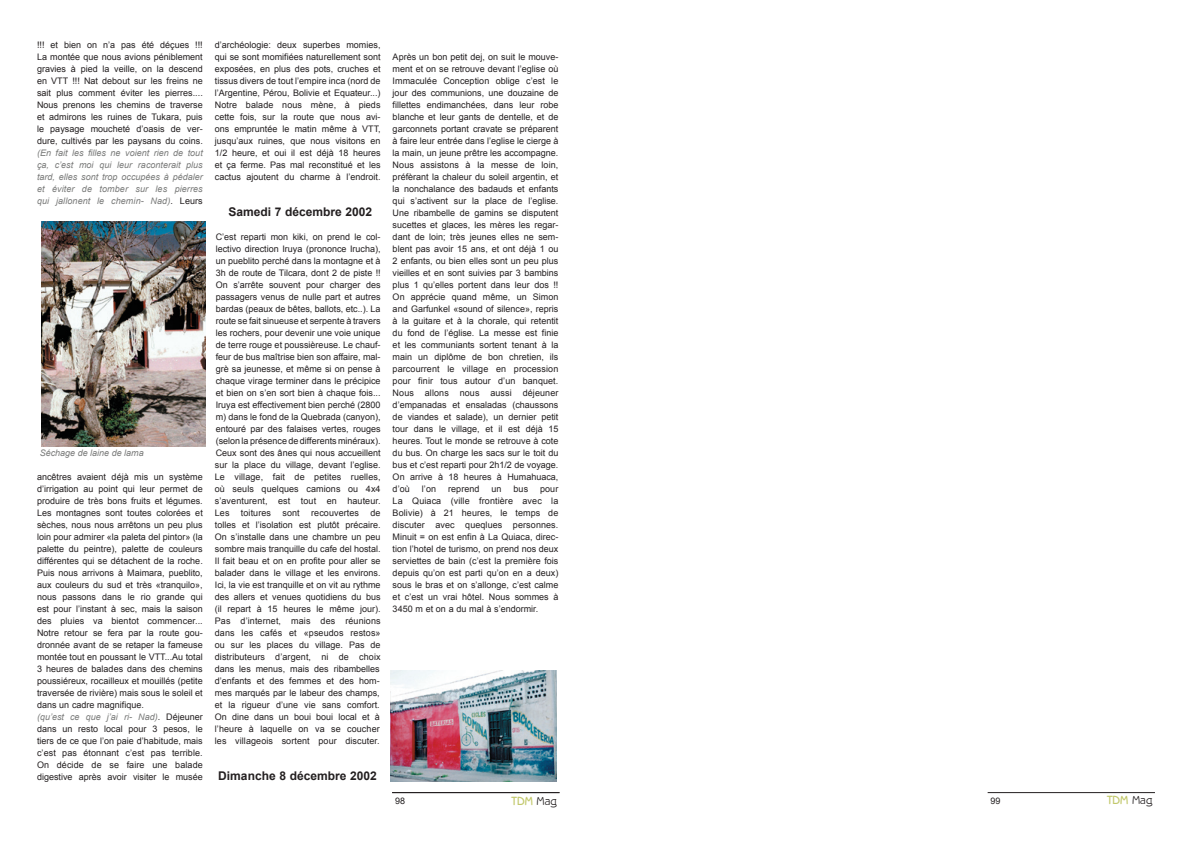
<style>
.page{position:relative;width:1191px;height:842px;background:#fff}
.page>*{position:absolute;margin:0;border:0;box-sizing:border-box;transform-origin:0 0}
.Pour_texte{font:700 12px "Arial";color:#231f20}
.t1{font:700 12px "Beagle";color:#c2c86c}
.Pour_texte-2{font:9px/12px "Arial";color:#231f20;text-align:justify}
.t2{font:italic 9px "Arial";color:#797a79}
.s1{font-style:italic;color:#797a79}
.s2{font-family:"Beagle Normal";font-weight:400;color:#231f20}
</style>
<div class="page">
<hr style="left:392px;top:792px;width:167px;height:1px;background:#231f20">
<hr style="left:987px;top:792px;width:168px;height:1px;background:#231f20">
<img style="left:41px;top:221px;width:165px;height:226px">
<img style="left:390px;top:670px;width:167px;height:111px">
<p class="Pour_texte-2" style="left:37px;top:39px;width:167px">!!! et bien on n’a pas été déçues !!!<br>La montée que nous avions péniblement gravies à pied la veille, on la descend en VTT !!! Nat debout sur les freins ne sait plus comment éviter les pierres....<br>Nous prenons les chemins de traverse et admirons les ruines de Tukara, puis le paysage moucheté d’oasis de ver&shy;dure, cultivés par les paysans du coins. <span class="s1">(En fait les filles ne voient rien de tout ça, c’est moi qui leur raconterait plus tard, elles sont trop occupées à pédaler et éviter de tomber sur les pierres qui jallonent le chemin- Nad)</span>. Leurs</p>
<p class="t2" style="left:40px;top:447px;width:106px">Séchage de laine de lama</p>
<p class="Pour_texte-2" style="left:37px;top:471px;width:167px">ancêtres avaient déjà mis un système d’irrigation au point qui leur permet de produire de très bons fruits et légumes.<br>Les montagnes sont toutes colorées et sèches, nous nous arrêtons un peu plus loin pour admirer «la paleta del pintor» (la palette du peintre), palette de couleurs différentes qui se détachent de la roche.<br>Puis nous arrivons à Maimara, pueblito, aux couleurs du sud et très «tranquilo», nous passons dans le rio grande qui est pour l’instant à sec, mais la saison des pluies va bientot commencer...<br>Notre retour se fera par la route gou&shy;dronnée avant de se retaper la fameuse montée tout en poussant le VTT...Au total 3 heures de balades dans des chemins poussiéreux, rocailleux et mouillés (petite traversée de rivière) mais sous le soleil et dans un cadre magnifique.</p>
<p class="Pour_texte-2" style="left:37px;top:711px;width:167px"><span class="s1">(qu’est ce que j’ai ri- Nad)</span>. Déjeuner dans un resto local pour 3 pesos, le tiers de ce que l’on paie d’habitude, mais c’est pas étonnant c’est pas terrible.<br>On décide de se faire une balade digestive après avoir visiter le musée</p>
<p class="Pour_texte-2" style="left:215px;top:39px;width:167px">d’archéologie: deux superbes momies, qui se sont momifiées naturellement sont exposées, en plus des pots, cruches et tissus divers de tout l’empire inca (nord de l’Argentine, Pérou, Bolivie et Equateur...)<br>Notre balade nous mène, à pieds cette fois, sur la route que nous avi&shy;ons empruntée le matin même à VTT, jusqu’aux ruines, que nous visitons en 1/2 heure, et oui il est déjà 18 heures et ça ferme. Pas mal reconstitué et les cactus ajoutent du charme à l’endroit.</p>
<p class="Pour_texte" style="left:228px;top:204px;width:145px">Samedi 7 décembre 2002</p>
<p class="Pour_texte-2" style="left:215px;top:231px;width:167px">C’est reparti mon kiki, on prend le col&shy;lectivo direction Iruya (prononce Irucha), un pueblito perché dans la montagne et à 3h de route de Tilcara, dont 2 de piste !!<br>On s’arrête souvent pour charger des passagers venus de nulle part et autres bardas (peaux de bêtes, ballots, etc..). La route se fait sinueuse et serpente à travers les rochers, pour devenir une voie unique de terre rouge et poussièreuse. Le chauf&shy;feur de bus maîtrise bien son affaire, mal&shy;grè sa jeunesse, et même si on pense à chaque virage terminer dans le précipice et bien on s’en sort bien à chaque fois...<br>Iruya est effectivement bien perché (2800 m) dans le fond de la Quebrada (canyon), entouré par des falaises vertes, rouges (selon la présence de differents minéraux).<br>Ceux sont des ânes qui nous accueillent sur la place du village, devant l’eglise.<br>Le village, fait de petites ruelles, où seuls quelques camions ou 4x4 s’aventurent, est tout en hauteur.<br>Les</p>
<p class="Pour_texte-2" style="left:215px;top:507px;width:167px;text-indent:156px">de tolles et l’isolation est plutôt précaire.<br>On s’installe dans une chambre un peu sombre mais tranquille du cafe del hostal.<br>Il fait beau et on en profite pour aller se balader dans le village et les environs.<br>Ici, la vie est tranquille et on vit au rythme des allers et venues quotidiens du bus (il repart à 15 heures le même jour).<br>Pas d’internet, mais des réunions dans les cafés et «pseudos restos» ou sur les places du village. Pas de distributeurs d’argent, ni de choix dans les menus, mais des ribambelles d’enfants et des femmes et des hom&shy;mes marqués par le labeur des champs, et la rigueur d’une vie sans comfort.<br>On dine dans un boui boui local et à l’heure à laquelle on va se coucher les villageois sortent pour discuter.</p>
<p class="Pour_texte" style="left:218px;top:768px;width:160px">Dimanche 8 décembre 2002</p>
<p class="Pour_texte-2" style="left:241px;top:507px;width:32px">toitures</p>
<p class="Pour_texte-2" style="left:282px;top:507px;width:19px">sont</p>
<p class="Pour_texte-2" style="left:311px;top:507px;width:50px">recouvertes</p>
<p class="Pour_texte-2" style="left:393px;top:51px;width:167px">Après un bon petit dej, on suit le mouve&shy;ment et on se retrouve devant l’eglise où Immaculée Conception oblige c’est le jour des communions, une douzaine de fillettes endimanchées, dans leur robe blanche et leur gants de dentelle, et de garconnets portant cravate se préparent à faire leur entrée dans l’eglise le cierge à la main, un jeune prêtre les accompagne.<br>Nous assistons à la messe de loin, préfèrant la chaleur du soleil argentin, et la nonchalance des badauds et enfants qui s’activent sur la place de l’eglise.<br>Une ribambelle de gamins se disputent sucettes et glaces, les mères les regar&shy;dant de loin; très jeunes elles ne sem&shy;blent pas avoir 15 ans, et ont déjà 1 ou 2 enfants, ou bien elles sont un peu plus vieilles et en sont suivies par 3 bambins plus 1 qu’elles portent dans leur dos !!<br>On apprécie quand même, un Simon and Garfunkel «sound of silence», repris à la guitare et à la chorale, qui retentit du fond de l’église. La messe est finie et les communiants sortent tenant à la main un diplôme de bon chretien, ils parcourrent le village en procession pour finir tous autour d’un banquet.<br>Nous allons nous aussi déjeuner d’empanadas et ensaladas (chaussons de viandes et salade), un dernier petit tour dans le village, et il est déjà 15 heures. Tout le monde se retrouve à cote du bus. On charge les sacs sur le toit du bus et c’est reparti pour 2h1/2 de voyage.<br>On arrive à 18 heures à Humahuaca, d’où</p>
<p class="Pour_texte-2" style="left:422px;top:483px;width:16px">l’on</p>
<p class="Pour_texte-2" style="left:448px;top:483px;width:33px">reprend</p>
<p class="Pour_texte-2" style="left:491px;top:483px;width:12px">un</p>
<p class="Pour_texte-2" style="left:513px;top:483px;width:16px">bus</p>
<p class="Pour_texte-2" style="left:393px;top:483px;width:167px;text-indent:147px">pour La Quiaca (ville frontière avec la Bolivie) à 21 heures, le temps de discuter avec queqlues personnes.<br>Minuit = on est enfin à La Quiaca, direc&shy;tion l’hotel de turismo, on prend nos deux serviettes de bain (c’est la première fois depuis qu’on est parti qu’on en a deux) sous le bras et on s’allonge, c’est calme et c’est un vrai hôtel. Nous sommes à 3450 m et on a du mal à s’endormir.</p>
<p class="Pour_texte-2" style="left:395px;top:795px;width:12px">98</p>
<h1 class="t1" style="left:511px;top:794px;width:47px">TDM <span class="s2">Mag</span></h1>
<p class="Pour_texte-2" style="left:990px;top:795px;width:12px">99</p>
<h1 class="t1" style="left:1107px;top:792px;width:47px">TDM <span class="s2">Mag</span></h1>
</div>
